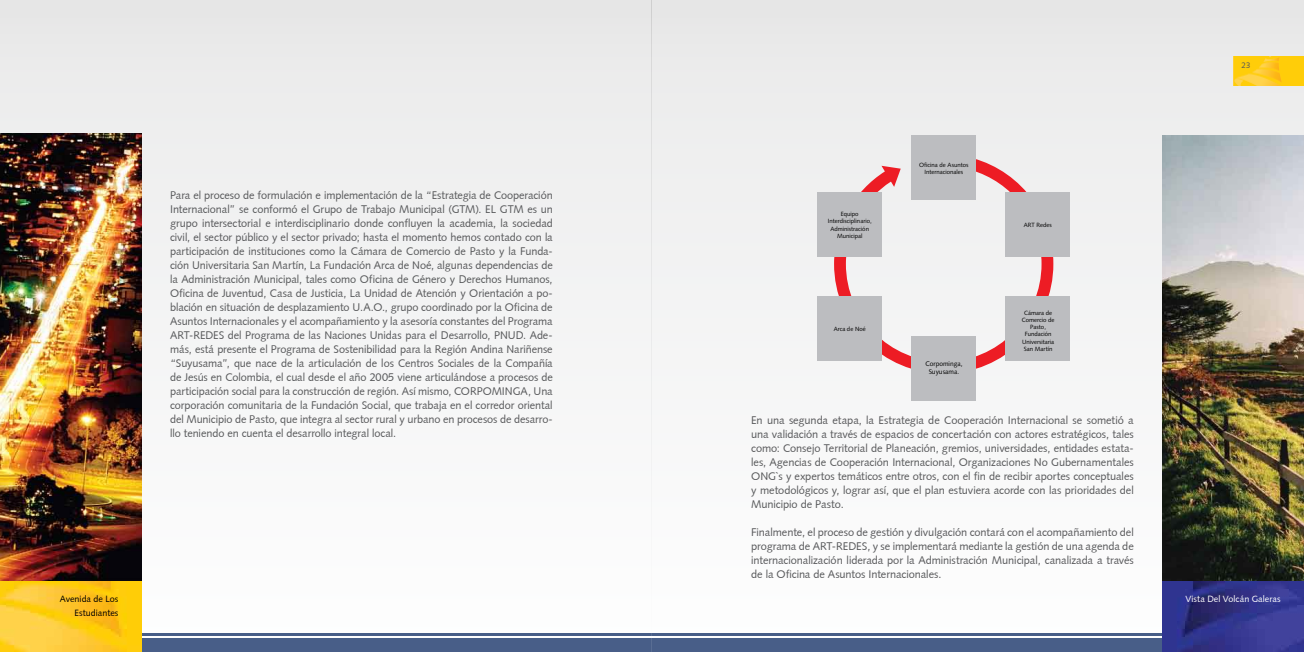
<style>
.page{position:relative;width:1304px;height:652px;background:#fff}
.page>*{position:absolute;margin:0;border:0;box-sizing:border-box;transform-origin:0 0}
.t1{font:11px/14px "Facile S Si";letter-spacing:-.005em;color:#58595b;text-align:justify}
.t2{font:9px/14px "Facile S Si";color:#000;text-align:right}
.t3{font:9px "Facile S Si";letter-spacing:.005em;color:#fff}
.t4{font:8px "Facile S Si";color:#58595b}
.t5{font:6.6px/8px "Facile S Si";color:#000;text-align:center}
.t6{font:6px/7.2px "Facile S Si";color:#000;text-align:center}
</style>
<div class="page">
<svg style="left:0;top:0;width:652px;height:507px"></svg>
<div style="left:0;top:638px;width:652px;height:14px;background:#485e88"></div>
<hr style="left:0;top:633px;width:652px;height:3px;background:#485e88">
<div style="left:652px;top:0;width:652px;height:401px;background:#eee"></div>
<div style="left:652px;top:638px;width:652px;height:14px;background:#485e88"></div>
<hr style="left:652px;top:633px;width:652px;height:3px;background:#485e88">
<img style="left:1233px;top:57px;width:71px;height:28px">
<svg style="left:834px;top:156px;width:219px;height:218px;fill:#f2f2f2"></svg>
<div style="left:911px;top:136px;width:65px;height:64px;background:#bcbdc0"></div>
<div style="left:1006px;top:296px;width:64px;height:64px;background:#bcbdc0"></div>
<div style="left:817px;top:296px;width:65px;height:64px;background:#bcbdc0"></div>
<div style="left:817px;top:193px;width:65px;height:64px;background:#bcbdc0"></div>
<div style="left:1006px;top:193px;width:64px;height:64px;background:#bcbdc0"></div>
<div style="left:911px;top:336px;width:65px;height:64px;background:#bcbdc0"></div>
<img style="left:0;top:134px;width:142px;height:518px">
<img style="left:1162px;top:135px;width:142px;height:517px">
<p class="t1" style="left:170px;top:188px;width:384px">Para el proceso de formulación e implementación de la “Estrategia de Cooperación Internacional” se conformó el Grupo de Trabajo Municipal (GTM). EL GTM es un grupo intersectorial e interdisciplinario donde confluyen la academia, la sociedad civil, el sector público y el sector privado; hasta el momento hemos contado con la participación de instituciones como la Cámara de Comercio de Pasto y la Funda&shy;ción Universitaria San Martín, La Fundación Arca de Noé, algunas dependencias de la Administración Municipal, tales como Oficina de Género y Derechos Humanos, Oficina de Juventud, Casa de Justicia, La Unidad de Atención y Orientación a po&shy;blación en situación de desplazamiento U.A.O., grupo coordinado por la Oficina de Asuntos Internacionales y el acompañamiento y la asesoría constantes del Programa ART-REDES del Programa de las Naciones Unidas para el Desarrollo, PNUD. Ade&shy;más, está presente el Programa de Sostenibilidad para la Región Andina Nariñense “Suyusama”, que nace de la articulación de los Centros Sociales de la Compañía de Jesús en Colombia, el cual desde el año 2005 viene articulándose a procesos de participación social para la construcción de región. Así mismo, CORPOMINGA, Una corporación comunitaria de la Fundación Social, que trabaja en el corredor oriental del Municipio de Pasto, que integra al sector rural y urbano en procesos de desarro&shy;llo teniendo en cuenta el desarrollo integral local.</p>
<p class="t6" style="left:828px;top:211px;width:45px">Equipo<br>Interdisciplinario,<br>Administración<br>Municipal</p>
<p class="t6" style="left:834px;top:325px;width:34px">Arca de Noé</p>
<p class="t6" style="left:919px;top:161px;width:51px">Oficina de Asuntos<br>Internacionales</p>
<p class="t5" style="left:925px;top:360px;width:39px">Corpominga,<br>Suyusama.</p>
<p class="t6" style="left:1024px;top:222px;width:30px">ART Redes</p>
<p class="t6" style="left:1022px;top:310px;width:34px">Cámara de<br>Comercio de<br>Pasto,<br>Fundación<br>Universitaria<br>San Martín</p>
<p class="t1" style="left:751px;top:414px;width:384px">En una segunda etapa, la Estrategia de Cooperación Internacional se sometió a una validación a través de espacios de concertación con actores estratégicos, tales como: Consejo Territorial de Planeación, gremios, universidades, entidades estata&shy;les, Agencias de Cooperación Internacional, Organizaciones No Gubernamentales ONG`s y expertos temáticos entre otros, con el fin de recibir aportes conceptuales y metodológicos y, lograr así, que el plan estuviera acorde con las prioridades del Municipio de Pasto.</p>
<p class="t1" style="left:751px;top:526px;width:384px">Finalmente, el proceso de gestión y divulgación contará con el acompañamiento del programa de ART-REDES, y se implementará mediante la gestión de una agenda de internacionalización liderada por la Administración Municipal, canalizada a través de la Oficina de Asuntos Internacionales.</p>
<p class="t4" style="left:1242px;top:61px;width:10px">23</p>
<p class="t2" style="left:60px;top:592px;width:60px">Avenida de Los<br>Estudiantes</p>
<p class="t3" style="left:1185px;top:594px;width:97px">Vista Del Volcán Galeras</p>
</div>
